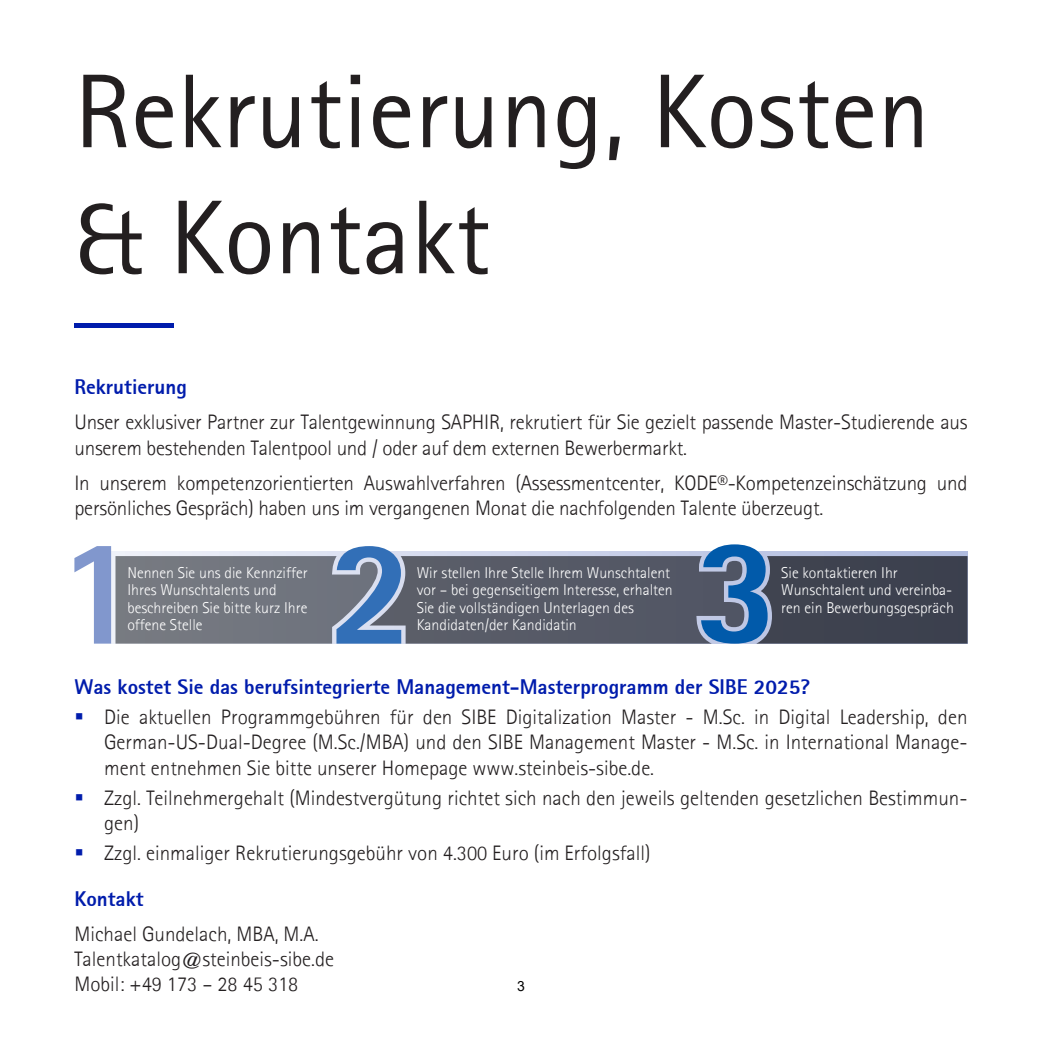
<style>
.page{position:relative;width:1042px;height:1042px;background:#fff}
.page>*{position:absolute;margin:0;border:0;box-sizing:border-box;transform-origin:0 0}
.t1{font:105px/126px "Agfa Rotis Sans Serif";color:#231f20}
.t2{font:300 21px/25.2px "Agfa Rotis Sans Serif";letter-spacing:-.01em;color:#231f20}
.t3{font:800 21px "Agfa Rotis Sans Serif";color:#001cac}
.t4{font:300 15.75px/17.5px "Agfa Rotis Sans Serif";color:#fff}
.t5{font:14px "Arial";color:#000}
</style>
<div class="page">
<div style="left:74px;top:322px;width:100px;height:5px;background:#001cac"></div>
<svg style="left:74px;top:544px;width:893px;height:99px;background:#6c7586"></svg>
<p class="t1" style="left:74px;top:47px;width:857px">Rekrutierung, Kosten &amp; Kontakt</p>
<p class="t3" style="left:74px;top:374px;width:114px">Rekrutierung</p>
<p class="t2" style="left:74px;top:409px;width:894px">Unser exklusiver Partner zur Talentgewinnung SAPHIR, rekrutiert für Sie gezielt passende Master-Studierende aus unserem bestehenden Talentpool und / oder auf dem externen Bewerbermarkt.</p>
<p class="t2" style="left:74px;top:470px;width:894px">In unserem kompetenzorientierten Auswahlverfahren (Assessmentcenter, KODE®-Kompetenzeinschätzung und persönliches Gespräch) haben uns im vergangenen Monat die nachfolgenden Talente überzeugt.</p>
<p class="t4" style="left:127px;top:563px;width:182px">Nennen Sie uns die Kennziffer<br>Ihres Wunschtalents und beschreiben Sie bitte kurz Ihre offene Stelle</p>
<p class="t4" style="left:417px;top:563px;width:258px">Wir stellen Ihre Stelle Ihrem Wunschtalent vor – bei gegenseitigem Interesse, erhalten Sie die vollständigen Unterlagen des Kandidaten/der Kandidatin</p>
<p class="t4" style="left:781px;top:563px;width:174px">Sie kontaktieren Ihr<br>Wunschtalent und vereinba&shy;ren ein Bewerbungsgespräch</p>
<p class="t3" style="left:74px;top:673px;width:737px">Was kostet Sie das berufsintegrierte Management-Masterprogramm der SIBE 2025?</p>
<p class="t2" style="left:104px;top:704px;width:865px;text-align:justify">Die aktuellen Programmgebühren für den SIBE Digitalization Master - M.Sc. in Digital Leadership, den German-US-Dual-Degree (M.Sc./MBA) und den SIBE Management Master - M.Sc. in International Manage&shy;ment entnehmen Sie bitte unserer Homepage www.steinbeis-sibe.de.</p>
<p class="t2" style="left:104px;top:785px;width:865px">Zzgl. Teilnehmergehalt (Mindestvergütung richtet sich nach den jeweils geltenden gesetzlichen Bestimmun&shy;gen)</p>
<p class="t2" style="left:104px;top:840px;width:548px">Zzgl. einmaliger Rekrutierungsgebühr von 4.300 Euro (im Erfolgsfall)</p>
<p class="t3" style="left:74px;top:886px;width:71px">Kontakt</p>
<p class="t2" style="left:74px;top:920px;width:246px">Michael Gundelach, MBA, M.A.</p>
<p class="t2" style="left:74px;top:946px;width:261px">Talentkatalog@steinbeis-sibe.de</p>
<p class="t2" style="left:74px;top:971px;width:225px">Mobil: +49 173 – 28 45 318</p>
<p class="t5" style="left:517px;top:977px;width:9px">3</p>
</div>
